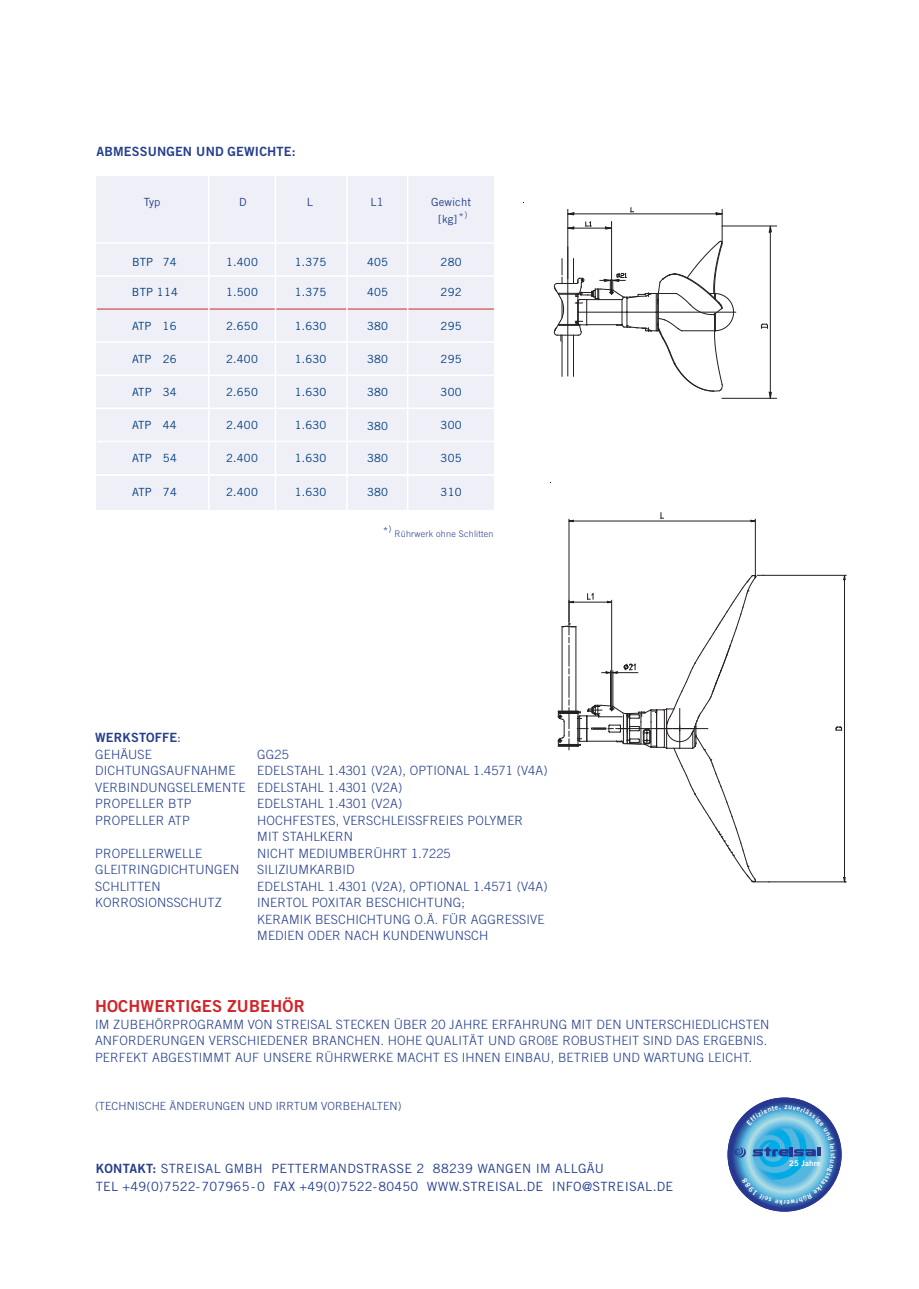
<style>
.page{position:relative;width:919px;height:1289px;background:#fff}
.page>*{position:absolute;margin:0;border:0;box-sizing:border-box;transform-origin:0 0}
.t1{font:16.5px "Trade Gothic Bold Two";letter-spacing:.01em;color:#d1232a}
.t2{font:300 12.75px/16.5px "Trade Gothic";letter-spacing:.01em;color:#253f8e}
.t3{font:12.75px/18px "Trade Gothic";letter-spacing:.02em;color:#253f8e}
.t4{font:12.75px "Trade Gothic Bold Two";letter-spacing:.01em;color:#253f8e}
.t5{font:11.25px "Trade Gothic";letter-spacing:.02em;color:#013d7d}
.t6{font:300 11.25px "Trade Gothic";letter-spacing:.01em;color:#253f8e}
.t7{font:11.25px/16.5px "Trade Gothic";letter-spacing:.01em;color:#253f8e;text-align:center}
.t8{font:300 9px "Trade Gothic";letter-spacing:.025em;color:#253f8e}
.t9{font:7.8px "Trade Gothic Bold Two";letter-spacing:.015em;color:#fff}
.s1{font-weight:300}
.s2{font-family:"Trade Gothic"}
.s3{font-family:"Trade Gothic Bold Two"}
</style>
<div class="page">
<div style="left:727px;top:1097px;width:114px;height:114px;background:#283890;border-radius:57px"></div>
<svg style="left:730px;top:1100px;width:108px;height:108px"></svg>
<hr style="left:656px;top:312px;width:79px;height:1px;background:#231f20">
<hr style="left:567px;top:209px;width:1px;height:69px;background:#231f20">
<hr style="left:611px;top:221px;width:1px;height:69px;background:#231f20">
<hr style="left:567px;top:214px;width:155px;height:1px;background:#231f20">
<hr style="left:721px;top:209px;width:1px;height:32px;background:#231f20">
<hr style="left:770px;top:228px;width:1px;height:170px;background:#231f20">
<hr style="left:722px;top:398px;width:54px;height:1px;background:#231f20">
<hr style="left:722px;top:226px;width:54px;height:1px;background:#231f20">
<svg style="left:585px;top:222px;width:6px;height:5px"></svg>
<svg style="left:761px;top:324px;width:7px;height:4px"></svg>
<svg style="left:554px;top:241px;width:179px;height:151px"></svg>
<hr style="left:567px;top:228px;width:42px;height:1px;background:#231f20">
<hr style="left:573px;top:521px;width:178px;height:1px;background:#231f20">
<hr style="left:568px;top:519px;width:1px;height:103px;background:#231f20">
<hr style="left:755px;top:519px;width:1px;height:56px;background:#231f20">
<hr style="left:844px;top:579px;width:1px;height:298px;background:#231f20">
<hr style="left:770px;top:881px;width:76px;height:1px;background:#231f20">
<hr style="left:765px;top:575px;width:81px;height:1px;background:#231f20">
<svg style="left:750px;top:520px;width:6px;height:2px"></svg>
<svg style="left:660px;top:512px;width:3px;height:7px"></svg>
<svg style="left:835px;top:726px;width:7px;height:5px"></svg>
<svg style="left:558px;top:575px;width:211px;height:307px"></svg>
<div style="left:97px;top:176px;width:397px;height:334px;background:#eff0f7"></div>
<hr style="left:81px;top:242px;width:485px;height:1px;background:#fff">
<hr style="left:81px;top:275px;width:484px;height:2px;background:#fff">
<hr style="left:97px;top:309px;width:397px;height:1px;background:#d1232a">
<hr style="left:81px;top:341px;width:480px;height:2px;background:#fff">
<hr style="left:81px;top:374px;width:479px;height:2px;background:#fff">
<hr style="left:81px;top:407px;width:485px;height:2px;background:#fff">
<hr style="left:97px;top:441px;width:462px;height:1px;background:#fff">
<hr style="left:81px;top:474px;width:481px;height:2px;background:#fff">
<hr style="left:208px;top:173px;width:1px;height:340px;background:#fff">
<hr style="left:275px;top:173px;width:1px;height:344px;background:#fff">
<hr style="left:346px;top:173px;width:2px;height:340px;background:#fff">
<hr style="left:407px;top:173px;width:1px;height:340px;background:#fff">
<svg style="left:734px;top:1105px;width:101px;height:100px"></svg>
<p class="t4" style="left:97px;top:144px;width:200px">ABMESSUNGEN UND GEWICHTE:</p>
<p class="t7" style="left:144px;top:194px;width:18px">Typ</p>
<p class="t7" style="left:239px;top:194px;width:9px">D</p>
<p class="t7" style="left:307px;top:194px;width:8px">L</p>
<p class="t7" style="left:370px;top:194px;width:15px">L1</p>
<p class="t5" style="left:132px;top:255px;width:46px">BTP 74</p>
<p class="t5" style="left:132px;top:285px;width:48px">BTP 114</p>
<p class="t5" style="left:132px;top:319px;width:46px">ATP 16</p>
<p class="t5" style="left:132px;top:352px;width:46px">ATP 26</p>
<p class="t5" style="left:132px;top:385px;width:46px">ATP 34</p>
<p class="t5" style="left:132px;top:418px;width:46px">ATP 44</p>
<p class="t5" style="left:132px;top:451px;width:46px">ATP 54</p>
<p class="t5" style="left:132px;top:485px;width:46px">ATP 74</p>
<p class="t5" style="left:226px;top:255px;width:33px">1.400</p>
<p class="t5" style="left:226px;top:285px;width:33px">1.500</p>
<p class="t5" style="left:226px;top:319px;width:33px">2.650</p>
<p class="t5" style="left:226px;top:352px;width:33px">2.400</p>
<p class="t5" style="left:226px;top:385px;width:33px">2.650</p>
<p class="t5" style="left:226px;top:418px;width:33px">2.400</p>
<p class="t5" style="left:226px;top:451px;width:33px">2.400</p>
<p class="t5" style="left:226px;top:485px;width:33px">2.400</p>
<p class="t5" style="left:294px;top:255px;width:33px">1.375</p>
<p class="t5" style="left:294px;top:285px;width:33px">1.375</p>
<p class="t5" style="left:294px;top:319px;width:33px">1.630</p>
<p class="t5" style="left:294px;top:352px;width:33px">1.630</p>
<p class="t5" style="left:294px;top:385px;width:33px">1.630</p>
<p class="t5" style="left:294px;top:418px;width:33px">1.630</p>
<p class="t5" style="left:294px;top:451px;width:33px">1.630</p>
<p class="t5" style="left:294px;top:485px;width:33px">1.630</p>
<p class="t5" style="left:367px;top:255px;width:23px">405</p>
<p class="t5" style="left:367px;top:285px;width:23px">405</p>
<p class="t5" style="left:367px;top:319px;width:23px">380</p>
<p class="t5" style="left:367px;top:352px;width:23px">380</p>
<p class="t5" style="left:367px;top:385px;width:23px">380</p>
<p class="t5" style="left:367px;top:419px;width:23px">380</p>
<p class="t5" style="left:367px;top:451px;width:23px">380</p>
<p class="t5" style="left:367px;top:485px;width:23px">380</p>
<p class="t7" style="left:431px;top:194px;width:42px">Gewicht [kg] <span class="s1">*</span><sup>)</sup></p>
<p class="t5" style="left:440px;top:255px;width:23px">280</p>
<p class="t5" style="left:440px;top:285px;width:23px">292</p>
<p class="t5" style="left:440px;top:319px;width:23px">295</p>
<p class="t5" style="left:440px;top:352px;width:23px">295</p>
<p class="t5" style="left:440px;top:385px;width:23px">300</p>
<p class="t5" style="left:440px;top:418px;width:23px">300</p>
<p class="t5" style="left:440px;top:451px;width:23px">305</p>
<p class="t5" style="left:440px;top:485px;width:23px">310</p>
<p class="t6" style="left:382px;top:524px;width:10px">*<sup>)</sup></p>
<p class="t8" style="left:394px;top:528px;width:100px">Rührwerk ohne Schlitten</p>
<p class="t4" style="left:95px;top:730px;width:87px">WERKSTOFFE<span class="s2">:</span></p>
<p class="t2" style="left:95px;top:746px;width:58px">GEHÄUSE</p>
<p class="t2" style="left:257px;top:746px;width:33px">GG25</p>
<p class="t2" style="left:95px;top:762px;width:142px">DICHTUNGSAUFNAHME</p>
<p class="t2" style="left:95px;top:762px;width:454px;text-indent:162px">EDELSTAHL 1.4301 (V2A), OPTIONAL 1.4571 (V4A)<br>VERBINDUNGSELEMENTE EDELSTAHL 1.4301 (V2A)<br>PROPELLER BTP</p>
<p class="t2" style="left:257px;top:795px;width:146px">EDELSTAHL 1.4301 (V2A)</p>
<p class="t2" style="left:95px;top:812px;width:96px">PROPELLER ATP</p>
<p class="t2" style="left:257px;top:812px;width:267px">HOCHFESTES, VERSCHLEISSFREIES POLYMER<br>MIT STAHLKERN</p>
<p class="t2" style="left:95px;top:845px;width:108px">PROPELLERWELLE</p>
<p class="t2" style="left:257px;top:845px;width:195px">NICHT MEDIUMBERÜHRT 1.7225</p>
<p class="t2" style="left:95px;top:861px;width:145px">GLEITRINGDICHTUNGEN</p>
<p class="t2" style="left:257px;top:861px;width:99px">SILIZIUMKARBID</p>
<p class="t2" style="left:95px;top:878px;width:67px">SCHLITTEN</p>
<p class="t2" style="left:257px;top:878px;width:292px">EDELSTAHL 1.4301 (V2A), OPTIONAL 1.4571 (V4A)</p>
<p class="t2" style="left:95px;top:894px;width:128px">KORROSIONSSCHUTZ</p>
<p class="t2" style="left:257px;top:894px;width:288px">INERTOL POXITAR BESCHICHTUNG;<br>KERAMIK BESCHICHTUNG O.Ä. FÜR AGGRESSIVE<br>MEDIEN ODER NACH KUNDENWUNSCH</p>
<p class="t1" style="left:95px;top:996px;width:211px">HOCHWERTIGES ZUBEHÖR</p>
<p class="t2" style="left:95px;top:1015px;width:675px">IM ZUBEHÖRPROGRAMM VON STREISAL STECKEN ÜBER 20 JAHRE ERFAHRUNG MIT DEN UNTERSCHIEDLICHSTEN<br>ANFORDERUNGEN VERSCHIEDENER BRANCHEN. HOHE QUALITÄT UND GROßE ROBUSTHEIT SIND DAS ERGEBNIS.<br>PERFEKT ABGESTIMMT AUF UNSERE RÜHRWERKE MACHT ES IHNEN EINBAU, BETRIEB UND WARTUNG LEICHT.</p>
<p class="t6" style="left:95px;top:1099px;width:308px">(TECHNISCHE ÄNDERUNGEN UND IRRTUM VORBEHALTEN)</p>
<p class="t3" style="left:96px;top:1159px;width:579px"><span class="s3">KONTAKT:</span> STREISAL GMBH PETTERMANDSTRASSE 2 88239 WANGEN IM ALLGÄU<br>TEL +49(0)7522-707965-0 FAX +49(0)7522-80450 WWW.STREISAL.DE INFO@STREISAL.DE</p>
<p class="t9" style="left:789px;top:1158px;width:33px">25 Jahre</p>
</div>
